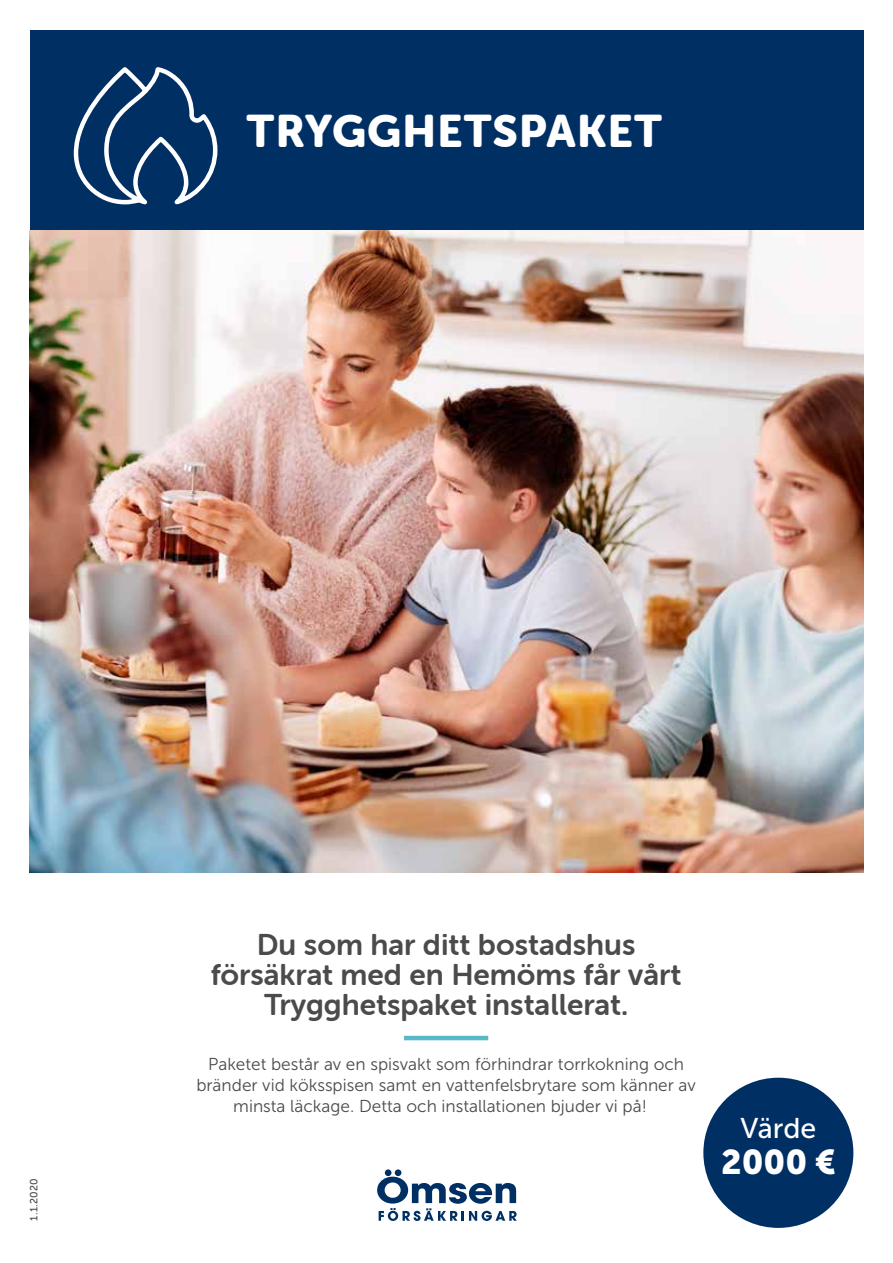
<style>
.page{position:relative;width:893px;height:1263px;background:#fff}
.page>*{position:absolute;margin:0;border:0;box-sizing:border-box;transform-origin:0 0}
.t1{font:45px "Museo Sans Rounded 900";letter-spacing:.025em;color:#fff}
.t2{font:34.2px "Museo Sans 900";color:#fff}
.t3{font:30px/30px "Museo Sans Rounded 700";color:#4b4b4d;text-align:center}
.t4{font:28.5px "Museo Sans 500";color:#fff}
.t5{font:17.25px "Museo Sans 300";color:#4b4b4d}
.t6{font:10.5px "Museo Sans 500";color:#4b4b4d}
</style>
<div class="page">
<hr style="left:404px;top:1036px;width:84px;height:4px;background:#58b8c6">
<div style="left:30px;top:30px;width:833px;height:201px;background:#002f64"></div>
<img style="left:30px;top:230px;width:833px;height:643px">
<svg style="left:73px;top:67px;width:145px;height:138px"></svg>
<div style="left:385px;top:1169px;width:6px;height:7px;background:#002f64;border-radius:50%"></div>
<div style="left:395px;top:1169px;width:6px;height:7px;background:#002f64;border-radius:50%"></div>
<svg style="left:377px;top:1177px;width:139px;height:44px"></svg>
<div style="left:703px;top:1078px;width:150px;height:150px;background:#002f64;border-radius:50%"></div>
<p class="t1" style="left:247px;top:106px;width:417px">TRYGGHETSPAKET</p>
<p class="t6" style="left:28px;top:1221px;width:44px;rotate:-90deg">1.1.2020</p>
<h1 class="t3" style="left:211px;top:929px;width:472px">Du som har ditt bostadshus försäkrat med en Hemöms får vårt<br>Trygghetspaket installerat.</h1>
<p class="t5" style="left:208px;top:1054px;width:478px">Paketet består av en spisvakt som förhindrar torrkokning och</p>
<p class="t5" style="left:196px;top:1075px;width:501px">bränder vid köksspisen samt en vattenfelsbrytare som känner av</p>
<p class="t5" style="left:233px;top:1096px;width:415px">minsta läckage. Detta och installationen bjuder vi på!</p>
<p class="t4" style="left:740px;top:1113px;width:78px">Värde</p>
<p class="t2" style="left:721px;top:1143px;width:116px">2000 €</p>
</div>
